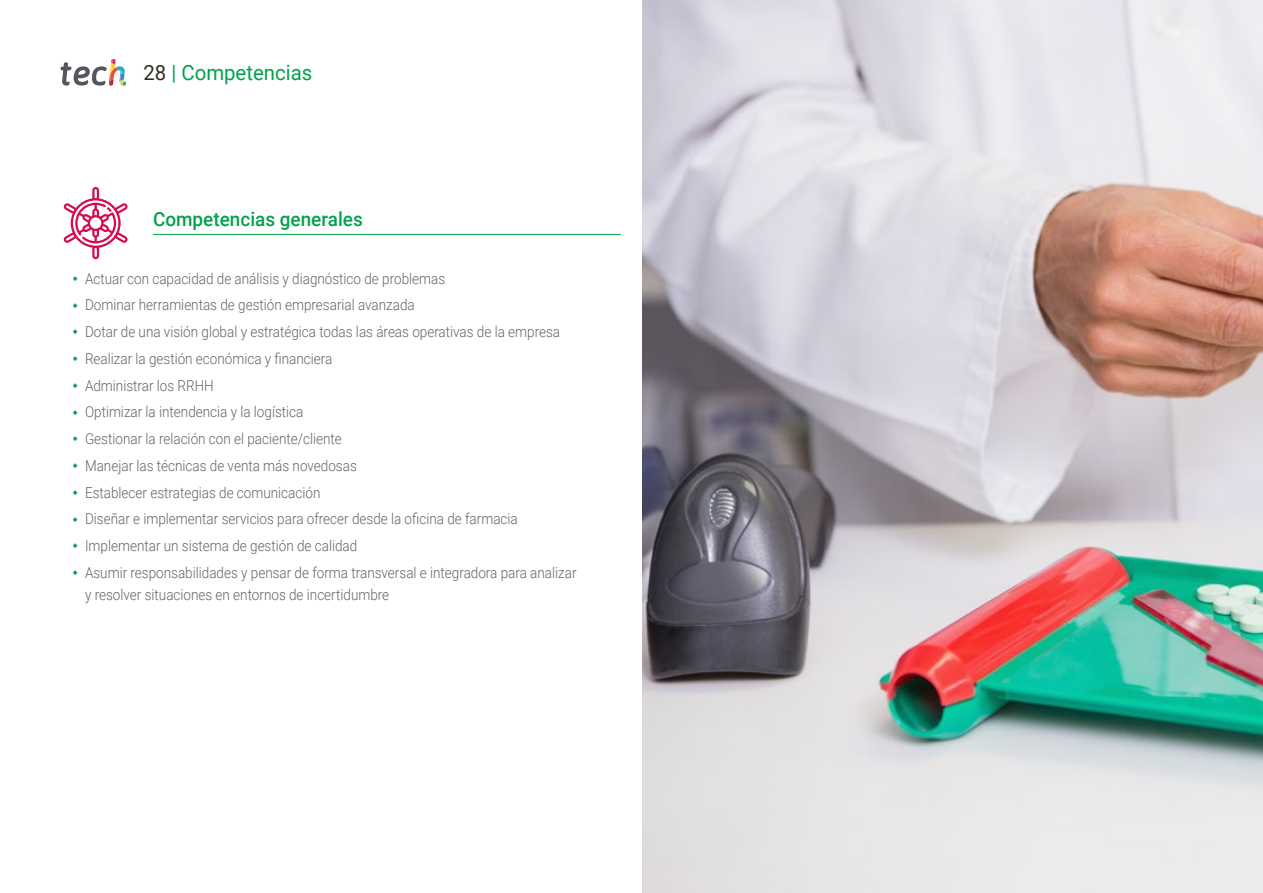
<style>
.page{position:relative;width:1263px;height:893px;background:#fff}
.page>*{position:absolute;margin:0;border:0;box-sizing:border-box;transform-origin:0 0}
.t1{font:21px "Roboto";color:#04a14d}
.t2{font:500 19.5px "Roboto";color:#04a14d}
.t3{font:300 15px/26.7px "Roboto";color:#61646a;scale:.9 1}
.s1{color:#312e20}
</style>
<div class="page">
<hr style="left:153px;top:234px;width:468px;height:1px;background:#04a14d">
<svg style="left:63px;top:187px;width:65px;height:72px"></svg>
<svg style="left:61px;top:59px;width:65px;height:27px"></svg>
<img style="left:642px;top:0;width:621px;height:893px">
<h1 class="t1" style="left:144px;top:57px;width:170px"><span class="s1">28</span> | Competencias</h1>
<h2 class="t2" style="left:153px;top:205px;width:211px">Competencias generales</h2>
<p class="t3" style="left:85px;top:264px;width:548px">Actuar con capacidad de análisis y diagnóstico de problemas<br>Dominar herramientas de gestión empresarial avanzada<br>Dotar de una visión global y estratégica todas las áreas operativas de la empresa Realizar la gestión económica y financiera<br>Administrar los RRHH<br>Optimizar la intendencia y la logística<br>Gestionar la relación con el paciente/cliente<br>Manejar las técnicas de venta más novedosas<br>Establecer estrategias de comunicación<br>Diseñar e implementar servicios para ofrecer desde la oficina de farmacia Implementar un sistema de gestión de calidad<br>Asumir responsabilidades y pensar de forma transversal e integradora para analizar</p>
<p class="t3" style="left:85px;top:581px;width:339px">y resolver situaciones en entornos de incertidumbre</p>
</div>
